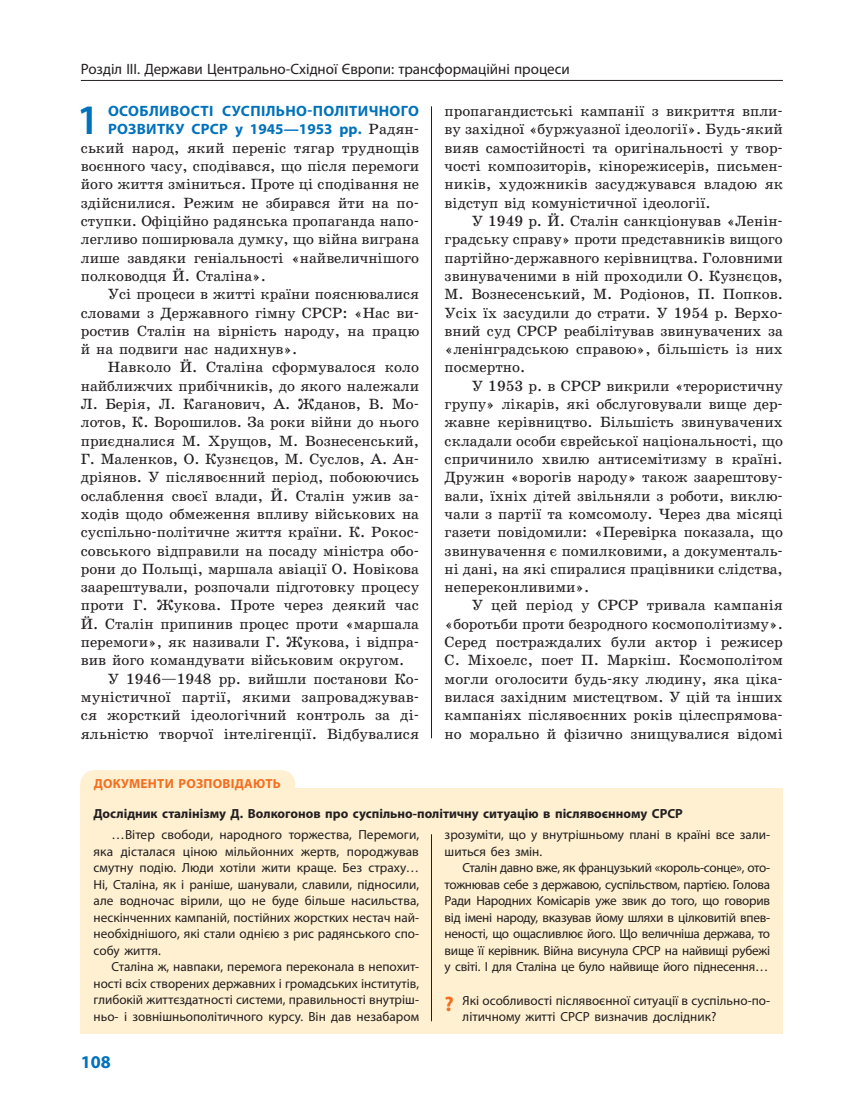
<style>
.page{position:relative;width:851px;height:1106px;background:#fff}
.page>*{position:absolute;margin:0;border:0;box-sizing:border-box;transform-origin:0 0}
.t1{font:600 42.15px "Myriad Pro";color:#0072bc}
.t2{font:700 18px "Myriad Pro";color:#0072bc}
.t3{font:15px/18.3px "School Book C";color:#231f20;text-align:justify}
.t4{font:15px "Myriad Pro";color:#231f20}
.t5{font:700 15px/18.3px "Myriad Pro";letter-spacing:.025em;color:#0072bc}
.t6{font:13.2px/16.5px "Myriad Pro";color:#231f20;text-align:justify}
.t7{font:700 13.2px "Myriad Pro";color:#231f20}
.t8{font:700 13.2px "Myriad Pro";letter-spacing:.075em;color:#f36e21}
.s1{font-family:"School Book C";font-weight:400;color:#231f20}
.s2{font-weight:700;font-size:21px;color:#f36e21}
</style>
<div class="page">
<hr style="left:81px;top:80px;width:701px;height:1px;background:#231f20">
<hr style="left:431px;top:106px;width:1px;height:632px;background:#231f20">
<div style="left:81px;top:788px;width:701px;height:246px;background:#fef0d0"></div>
<div style="left:94px;top:770px;width:186px;height:28px;background:#fef0d0"></div>
<svg style="left:280px;top:770px;width:1px;height:13px"></svg>
<div style="left:80px;top:783px;width:214px;height:15px;background:#fef0d0"></div>
<hr style="left:431px;top:834px;width:1px;height:187px;background:#231f20">
<p class="t4" style="left:81px;top:60px;width:490px">Розділ III. Держави Центрально-Східної Європи: трансформаційні процеси</p>
<h1 class="t1" style="left:77px;top:93px;width:24px">1</h1>
<p class="t5" style="left:108px;top:101px;width:312px">Особливості сусп ільно-політичного розв итку СРСР у 1945—1953 рр. <span class="s1">Радян-</span></p>
<p class="t3" style="left:81px;top:139px;width:340px">ський народ, який переніс тягар труднощів воєнного часу, сподівався, що після перемоги його життя зміниться. Проте ці сподівання не здійснилися. Режим не збирався йти на по&shy;ступки. Офіційно радянська пропаганда напо&shy;легливо поширювала думку, що війна виграна лише завдяки геніальності «найвеличнішого полководця Й. Сталіна».</p>
<p class="t3" style="left:81px;top:285px;width:340px;text-indent:27px">Усі процеси в житті країни пояснювалися словами з Державного гімну СРСР: «Нас ви&shy;ростив Сталін на вірність народу, на працю й на подвиги нас надихнув».</p>
<p class="t3" style="left:108px;top:358px;width:313px">Навколо Й. Сталіна сформувалося коло</p>
<p class="t3" style="left:81px;top:377px;width:340px">найближчих прибічників, до якого належали</p>
<p class="t3" style="left:81px;top:395px;width:340px">Л. Берія, Л. Каганович, А. Жданов, В. Мо-</p>
<p class="t3" style="left:81px;top:413px;width:340px">лотов, К. Ворошилов. За роки війни до нього</p>
<p class="t3" style="left:81px;top:431px;width:340px">приєдналися М. Хрущов, М. Вознесенський,</p>
<p class="t3" style="left:81px;top:450px;width:340px">Г. Маленков, О. Кузнєцов, М. Суслов, А. Ан-</p>
<p class="t3" style="left:81px;top:468px;width:340px">дріянов. У післявоєнний період, побоюючись</p>
<p class="t3" style="left:81px;top:486px;width:340px">ослаблення своєї влади, Й. Сталін ужив за-</p>
<p class="t3" style="left:81px;top:505px;width:340px">ходів щодо обмеження впливу військових на</p>
<p class="t3" style="left:81px;top:523px;width:340px">суспільно-політичне життя країни. К. Рокос-</p>
<p class="t3" style="left:81px;top:541px;width:340px">совського відправили на посаду міністра обо-</p>
<p class="t3" style="left:81px;top:560px;width:340px">рони до Польщі, маршала авіації О. Новікова</p>
<p class="t3" style="left:81px;top:578px;width:340px">заарештували, розпочали підготовку процесу</p>
<p class="t3" style="left:81px;top:596px;width:339px">проти Г. Жукова. Проте через деякий час</p>
<p class="t3" style="left:81px;top:614px;width:340px">Й. Сталін припинив процес проти «маршала</p>
<p class="t3" style="left:81px;top:633px;width:340px">перемоги», як називали Г. Жукова, і відпра-</p>
<p class="t3" style="left:81px;top:651px;width:325px">вив його командувати військовим округом.</p>
<p class="t3" style="left:108px;top:669px;width:313px">У 1946—1948 рр. вийшли постанови Ко-</p>
<p class="t3" style="left:81px;top:688px;width:340px">муністичної партії, якими запроваджував-</p>
<p class="t3" style="left:81px;top:706px;width:340px">ся жорсткий ідеологічний контроль за ді-</p>
<p class="t3" style="left:81px;top:724px;width:340px">яльністю творчої інтелігенції. Відбувалися</p>
<p class="t3" style="left:444px;top:102px;width:340px">пропагандистські кампанії з викриття впли&shy;ву західної «буржуазної ідеології». Будь-який вияв самостійності та оригінальності у твор&shy;чості композиторів, кінорежисерів, письмен&shy;ників, художників засуджувався владою як відступ від комуністичної ідеології.</p>
<p class="t3" style="left:444px;top:212px;width:340px;text-indent:27px">У 1949 р. Й. Сталін санкціонував «Ленін&shy;градську справу» проти представників вищого партійно-державного керівництва. Головними звинуваченими в ній проходили О. Кузнєцов, М. Вознесенський, М. Родіонов, П. Попков.<br>Усіх їх засудили до страти. У 1954 р. Верхо&shy;вний суд СРСР реабілітував звинувачених за «ленінградською справою», більшість із них посмертно.</p>
<p class="t3" style="left:444px;top:377px;width:340px;text-indent:27px">У 1953 р. в СРСР викрили «терористичну групу» лікарів, які обслуговували вище дер&shy;жавне керівництво. Більшість звинувачених складали особи єврейської національності, що спричинило хвилю антисемітизму в країні.<br>Дружин «ворогів народу» також заарештову&shy;вали, їхніх дітей звільняли з роботи, виклю&shy;чали з партії та комсомолу. Через два місяці газети повідомили: «Перевірка показала, що звинувачення є помилковими, а документаль&shy;ні дані, на які спиралися працівники слідства, непереконливими».</p>
<p class="t3" style="left:444px;top:596px;width:340px;text-indent:27px">У цей період у СРСР тривала кампанія «боротьби проти безродного космополітизму».<br>Серед постраждалих були актор і режисер С. Міхоелс, поет П. Маркіш. Космополітом могли оголосити будь-яку людину, яка ціка&shy;вилася західним мистецтвом. У цій та інших кампаніях післявоєнних років цілеспрямова&shy;но морально й фізично знищувалися відомі</p>
<p class="t8" style="left:94px;top:775px;width:189px">Документи розповідають</p>
<p class="t7" style="left:94px;top:805px;width:589px">Дослідник сталінізму Д. Волкогонов про суспільно-політичну ситуацію в післявоєнному СРСР</p>
<p class="t6" style="left:94px;top:826px;width:327px;text-indent:18px">…Вітер свободи, народного торжества, Перемоги, яка дісталася ціною мільйонних жертв, породжував смутну подію. Люди хотіли жити краще. Без страху… Ні, Сталіна, як і раніше, шанували, славили, підносили, але водночас вірили, що не буде більше насильства, нескінченних кампаній, постійних жорстких нестач най&shy;необхіднішого, які стали однією з рис радянського спо&shy;собу життя.</p>
<p class="t6" style="left:94px;top:958px;width:327px;text-indent:18px">Сталіна ж, навпаки, перемога переконала в непохит&shy;ності всіх створених державних і громадських інститутів, глибокій життєздатності системи, правильності внутріш&shy;ньо- і зовнішньополітичного курсу. Він дав незабаром</p>
<p class="t6" style="left:444px;top:826px;width:327px">зрозуміти, що у внутрішньому плані в країні все зали&shy;шиться без змін.</p>
<p class="t6" style="left:444px;top:859px;width:327px;text-indent:18px">Сталін давно вже, як французький «король-сонце», ото&shy;тожнював себе з державою, суспільством, партією. Голова Ради Народних Комісарів уже звик до того, що говорив від імені народу, вказував йому шляхи в цілковитій впев&shy;неності, що ощасливлює його. Що величніша держава, то вище її керівник. Війна висунула СРСР на найвищі рубежі у світі. І для Сталіна це було найвище його піднесення…</p>
<p class="t6" style="left:462px;top:991px;width:309px;text-indent:-18px"><span class="s2">?</span> Які особливості післявоєнної ситуації в суспільно-по&shy;літичному житті СРСР визначив дослідник?</p>
<p class="t2" style="left:81px;top:1049px;width:31px">108</p>
</div>
